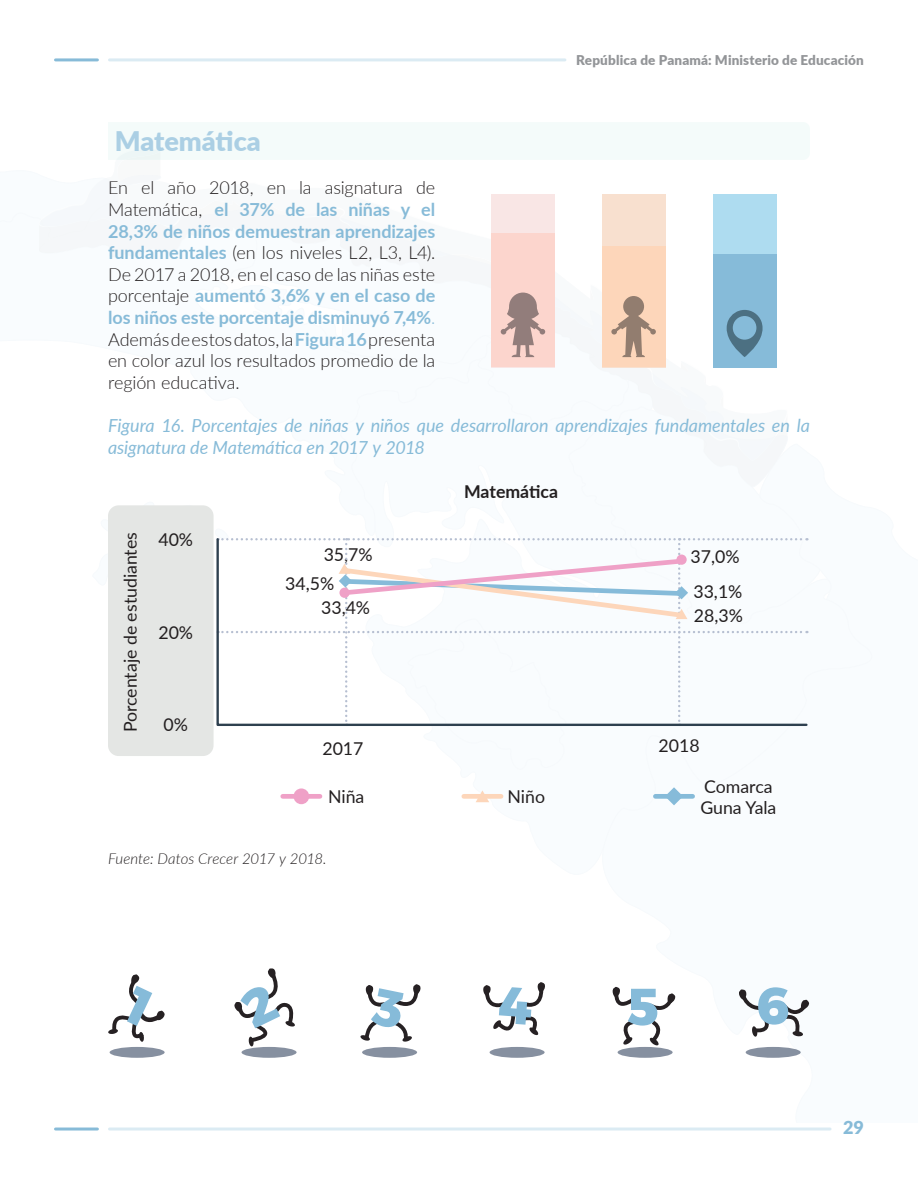
<style>
.page{position:relative;width:918px;height:1188px;background:#fff}
.page>*{position:absolute;margin:0;border:0;box-sizing:border-box;transform-origin:0 0}
.Materias{font:900 27px "Lato";letter-spacing:-.005em;color:#abcfe4}
.Cuerpos_de_texto_2_c{font:300 18px/21.6px "Lato";letter-spacing:-.005em;color:#231f20;text-align:justify}
.Figuras{font:italic 18px/21.6px "Lato";letter-spacing:-.005em;color:#87bbd8}
.t1{font:900 18px "Lato";color:#87bbd8}
.t2{font:17.7px/28.8px "Lato";color:#231f20}
.t3{font:700 17.7px "Lato";letter-spacing:-.005em;color:#231f20}
.Fuentes_Tablas_figur{font:italic 300 15px "Lato";letter-spacing:-.005em;color:#231f20}
.t4{font:900 13.5px "Lato";letter-spacing:.01em;color:#939598}
.s1{font-weight:700;color:#87bbd8}
.s2{color:#87bbd8}
</style>
<div class="page">
<hr style="left:110px;top:58px;width:455px;height:3px;background:#dbebf3">
<hr style="left:110px;top:1128px;width:720px;height:3px;background:#dbebf3">
<hr style="left:56px;top:58px;width:41px;height:3px;background:#87bbd8">
<hr style="left:56px;top:1128px;width:41px;height:3px;background:#87bbd8">
<div style="left:108px;top:505px;width:106px;height:251px;background:#e4e6e4;border-radius:11px"></div>
<div style="left:464px;top:794px;width:37px;height:5px;background:#fdd6ba"></div>
<div style="left:283px;top:794px;width:37px;height:5px;background:#efa1c7"></div>
<div style="left:294px;top:788px;width:15px;height:16px;background:#efa1c7;border-radius:50%"></div>
<div style="left:655px;top:794px;width:38px;height:5px;background:#86bbd9"></div>
<svg style="left:665px;top:787px;width:18px;height:18px"></svg>
<svg style="left:476px;top:790px;width:13px;height:12px"></svg>
<svg style="left:216px;top:538px;width:593px;height:189px"></svg>
<svg style="left:39px;top:123px;width:771px;height:327px"></svg>
<div style="left:733px;top:316px;width:23px;height:24px;background:#86bbd9;border-radius:50%"></div>
<div style="left:110px;top:1047px;width:55px;height:11px;background:#8690a0;border-radius:50%"></div>
<svg style="left:108px;top:974px;width:57px;height:68px"></svg>
<div style="left:242px;top:1047px;width:55px;height:11px;background:#8690a0;border-radius:50%"></div>
<svg style="left:234px;top:968px;width:61px;height:79px"></svg>
<div style="left:490px;top:1047px;width:55px;height:11px;background:#8690a0;border-radius:50%"></div>
<svg style="left:483px;top:982px;width:62px;height:54px"></svg>
<div style="left:618px;top:1047px;width:55px;height:11px;background:#8690a0;border-radius:50%"></div>
<svg style="left:612px;top:987px;width:64px;height:59px"></svg>
<div style="left:746px;top:1047px;width:55px;height:11px;background:#8690a0;border-radius:50%"></div>
<svg style="left:739px;top:987px;width:71px;height:50px"></svg>
<div style="left:362px;top:1047px;width:55px;height:11px;background:#8690a0;border-radius:50%"></div>
<svg style="left:360px;top:984px;width:61px;height:58px"></svg>
<p class="Materias" style="left:115px;top:121px;width:148px">Matemática</p>
<p class="Cuerpos_de_texto_2_c" style="left:108px;top:176px;width:329px">En el año 2018, en la asignatura de Matemática, <span class="s1">el 37% de las niñas y el 28,3% de niños demuestran aprendizajes fundamentales</span> (en los niveles L2, L3, L4).<br>De 2017 a 2018, en el caso de las niñas este porcentaje <span class="s1">aumentó 3,6% y en el caso de los niños este porcentaje disminuyó 7,4%</span><span class="s2">.<br></span>Además de estos datos, la <span class="s1">Figura 16</span> presenta en color azul los resultados promedio de la región educativa.</p>
<p class="t4" style="left:576px;top:50px;width:289px">República de Panamá: Ministerio de Educación</p>
<p class="Figuras" style="left:108px;top:414px;width:703px">Figura 16. Porcentajes de niñas y niños que desarrollaron aprendizajes fundamentales en la asignatura de Matemática en 2017 y 2018</p>
<p class="t2" style="left:115px;top:732px;width:202px;rotate:-90deg">Porcentaje de estudiantes</p>
<p class="t2" style="left:158px;top:524px;width:36px">40%</p>
<p class="t2" style="left:158px;top:617px;width:36px">20%</p>
<p class="t2" style="left:164px;top:710px;width:26px">0%</p>
<p class="t2" style="left:285px;top:539px;width:89px;text-indent:38px">35,7%<br>34,5%</p>
<p class="t2" style="left:321px;top:592px;width:51px">33,4%</p>
<p class="t3" style="left:464px;top:478px;width:95px">Matemática</p>
<p class="t2" style="left:690px;top:539px;width:54px;line-height:35px">37,0%<br>33,1%</p>
<p class="t2" style="left:694px;top:601px;width:51px">28,3%</p>
<p class="t2" style="left:322px;top:733px;width:43px">2017</p>
<p class="t2" style="left:659px;top:730px;width:43px">2018</p>
<p class="t2" style="left:328px;top:781px;width:38px">Niña</p>
<p class="t2" style="left:700px;top:775px;width:78px;line-height:21.3px">Comarca<br>Guna Yala</p>
<p class="t2" style="left:508px;top:781px;width:39px">Niño</p>
<p class="Fuentes_Tablas_figur" style="left:108px;top:848px;width:220px">Fuente: Datos Crecer 2017 y 2018.</p>
<p class="t1" style="left:843px;top:1114px;width:22px">29</p>
</div>
